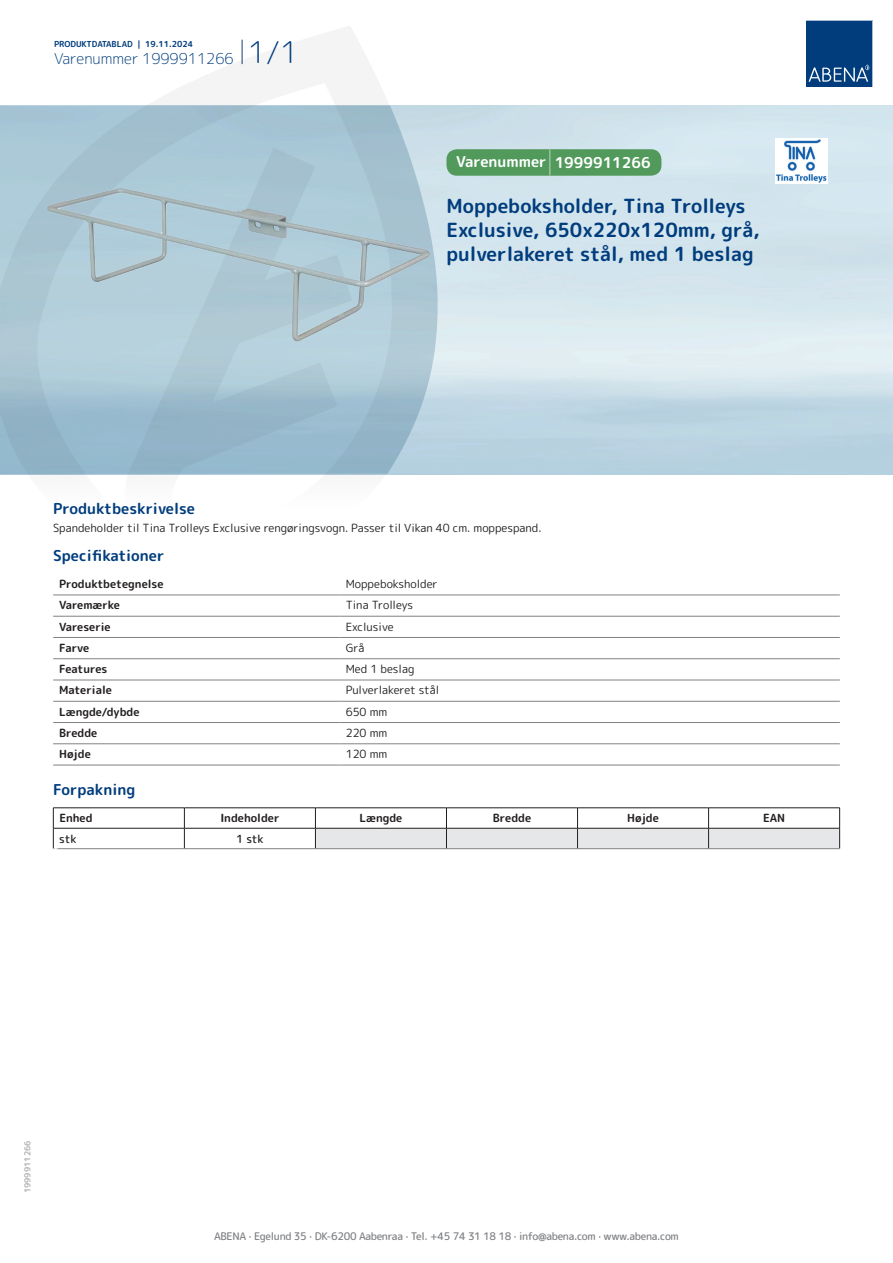
<style>
.page{position:relative;width:893px;height:1263px;background:#fff}
.page>*{position:absolute;margin:0;border:0;box-sizing:border-box;transform-origin:0 0}
.t1{font:700 19.5px/24px "Rounded Mplus 1 c";color:#013d7d}
.t2{font:700 15px "Rounded Mplus 1 c";color:#013d7d}
.t3{font:300 15px "Rounded Mplus 1 c";color:#013d7d}
.t4{font:700 15px "Rounded Mplus 1 c";color:#fff}
.t5{font:11.25px "Rounded Mplus 1 c";color:#231f20}
.t6{font:700 11.25px "Rounded Mplus 1 c";color:#231f20}
.t7{font:500 11.25px "Rounded Mplus 1 c";letter-spacing:-.01em;color:#231f20}
.t8{font:500 10.5px "Rounded Mplus 1 c";letter-spacing:-.03em;color:#808285}
.t9{font:700 10.5px "Rounded Mplus 1 c";color:#fff}
.t10{font:700 8.25px "Rounded Mplus 1 c";color:#013d7d}
.t11{font:700 8.25px "Rounded Mplus 1 c";color:#b2b3b7}
.s1{font-size:30px}
.s2{font-size:25.5px}
</style>
<div class="page">
<svg style="left:0;top:26px;width:439px;height:569px"></svg>
<svg style="left:0;top:106px;width:438px;height:368px;background:#a5c3d2"></svg>
<svg style="left:242px;top:40px;width:1px;height:24px"></svg>
<svg style="left:806px;top:20px;width:67px;height:67px;background:#144b86"></svg>
<img style="left:47px;top:187px;width:384px;height:154px">
<hr style="left:53px;top:595px;width:287px;height:1px;background:#808285">
<hr style="left:340px;top:595px;width:500px;height:1px;background:#808285">
<hr style="left:53px;top:616px;width:287px;height:1px;background:#808285">
<hr style="left:340px;top:616px;width:500px;height:1px;background:#808285">
<hr style="left:53px;top:637px;width:287px;height:1px;background:#808285">
<hr style="left:340px;top:637px;width:500px;height:1px;background:#808285">
<hr style="left:53px;top:658px;width:287px;height:1px;background:#808285">
<hr style="left:340px;top:658px;width:500px;height:1px;background:#808285">
<hr style="left:53px;top:680px;width:287px;height:1px;background:#808285">
<hr style="left:340px;top:680px;width:500px;height:1px;background:#808285">
<hr style="left:53px;top:701px;width:287px;height:1px;background:#808285">
<hr style="left:340px;top:701px;width:500px;height:1px;background:#808285">
<hr style="left:53px;top:722px;width:287px;height:1px;background:#808285">
<hr style="left:340px;top:722px;width:500px;height:1px;background:#808285">
<hr style="left:53px;top:743px;width:287px;height:1px;background:#808285">
<hr style="left:340px;top:743px;width:500px;height:1px;background:#808285">
<hr style="left:53px;top:765px;width:287px;height:1px;background:#808285">
<hr style="left:340px;top:765px;width:500px;height:1px;background:#808285">
<hr style="left:53px;top:807px;width:131px;height:1px;background:#231f20">
<hr style="left:184px;top:807px;width:131px;height:1px;background:#231f20">
<hr style="left:315px;top:807px;width:131px;height:1px;background:#231f20">
<hr style="left:446px;top:807px;width:131px;height:1px;background:#231f20">
<hr style="left:577px;top:807px;width:132px;height:1px;background:#231f20">
<hr style="left:709px;top:807px;width:131px;height:1px;background:#231f20">
<hr style="left:53px;top:828px;width:131px;height:1px;background:#231f20">
<svg style="left:53px;top:808px;width:1px;height:40px"></svg>
<hr style="left:184px;top:828px;width:131px;height:1px;background:#231f20">
<svg style="left:184px;top:808px;width:1px;height:40px"></svg>
<svg style="left:315px;top:808px;width:525px;height:40px"></svg>
<hr style="left:53px;top:848px;width:131px;height:1px;background:#808285">
<hr style="left:184px;top:848px;width:131px;height:1px;background:#808285">
<hr style="left:315px;top:848px;width:131px;height:1px;background:#808285">
<hr style="left:446px;top:848px;width:131px;height:1px;background:#808285">
<hr style="left:577px;top:848px;width:132px;height:1px;background:#808285">
<hr style="left:709px;top:848px;width:131px;height:1px;background:#808285">
<div style="left:446px;top:149px;width:215px;height:27px;background:#52995c;border-radius:10px"></div>
<img style="left:775px;top:138px;width:52px;height:46px">
<p class="t10" style="left:54px;top:38px;width:141px">PRODUKTDATABLAD | 19.11.2024</p>
<h2 class="t3" style="left:54px;top:48px;width:246px">Varenummer 1999911266 <span class="s1">1/1</span></h2>
<h2 class="t4" style="left:456px;top:152px;width:196px">Varenummer <span class="s2">|</span> 1999911266</h2>
<h1 class="t1" style="left:446px;top:194px;width:315px">Moppeboksholder, Tina Trolleys<br>Exclusive, 650x220x120mm, grå, pulverlakeret stål, med 1 beslag</h1>
<h2 class="t2" style="left:53px;top:498px;width:143px">Produktbeskrivelse</h2>
<p class="t5" style="left:53px;top:520px;width:490px">Spandeholder til Tina Trolleys Exclusive rengøringsvogn. Passer til Vikan 40 cm. moppespand.</p>
<h2 class="t2" style="left:53px;top:545px;width:113px">Specifikationer</h2>
<p class="t6" style="left:59px;top:576px;width:106px">Produktbetegnelse</p>
<p class="t5" style="left:346px;top:576px;width:93px">Moppeboksholder</p>
<p class="t6" style="left:59px;top:597px;width:62px">Varemærke</p>
<p class="t5" style="left:346px;top:597px;width:69px">Tina Trolleys</p>
<p class="t6" style="left:59px;top:618px;width:53px">Vareserie</p>
<p class="t5" style="left:346px;top:618px;width:49px">Exclusive</p>
<p class="t6" style="left:59px;top:640px;width:32px">Farve</p>
<p class="t5" style="left:346px;top:640px;width:20px">Grå</p>
<p class="t6" style="left:59px;top:661px;width:50px">Features</p>
<p class="t5" style="left:346px;top:661px;width:70px">Med 1 beslag</p>
<p class="t6" style="left:59px;top:682px;width:54px">Materiale</p>
<p class="t5" style="left:346px;top:682px;width:95px">Pulverlakeret stål</p>
<p class="t6" style="left:59px;top:704px;width:82px">Længde/dybde</p>
<p class="t5" style="left:346px;top:704px;width:43px">650 mm</p>
<p class="t6" style="left:59px;top:725px;width:40px">Bredde</p>
<p class="t5" style="left:346px;top:725px;width:43px">220 mm</p>
<p class="t6" style="left:59px;top:746px;width:33px">Højde</p>
<p class="t5" style="left:346px;top:746px;width:43px">120 mm</p>
<h2 class="t2" style="left:53px;top:779px;width:84px">Forpakning</h2>
<p class="t6" style="left:59px;top:810px;width:35px">Enhed</p>
<p class="t6" style="left:220px;top:810px;width:61px">Indeholder</p>
<p class="t6" style="left:359px;top:810px;width:44px">Længde</p>
<p class="t6" style="left:493px;top:810px;width:40px">Bredde</p>
<p class="t6" style="left:627px;top:810px;width:33px">Højde</p>
<p class="t6" style="left:763px;top:810px;width:24px">EAN</p>
<p class="t7" style="left:59px;top:830px;width:19px">stk</p>
<p class="t7" style="left:236px;top:830px;width:29px">1 stk</p>
<p class="t9" style="left:53px;top:844px;width:7px">*</p>
<p class="t11" style="left:22px;top:1193px;width:54px;rotate:-90deg">1999911266</p>
<p class="t8" style="left:214px;top:1229px;width:466px">ABENA · Egelund 35 · DK-6200 Aabenraa · Tel. +45 74 31 18 18 · info@abena.com · www.abena.com</p>
</div>
